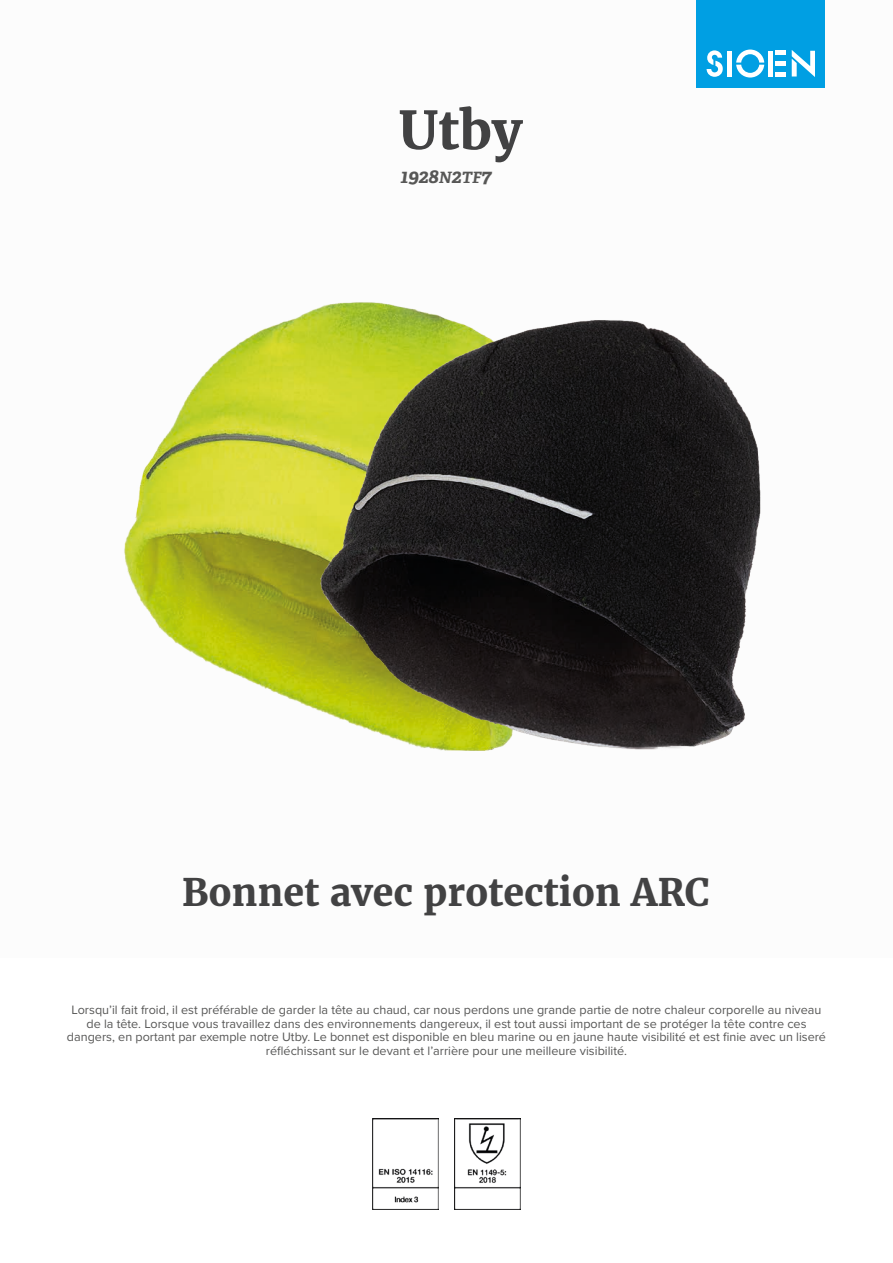
<style>
.page{position:relative;width:893px;height:1263px;background:#fff}
.page>*{position:absolute;margin:0;border:0;box-sizing:border-box;transform-origin:0 0}
.t1{font:700 52.5px "Merriweather";color:#424243}
.t2{font:700 37.5px "Merriweather";color:#424243}
.t3{font:italic 700 19.5px "Adelle";color:#575756}
.t4{font:12.6px/13.6px "Proxima Nova";color:#575756;text-align:center}
.s1{font-size:15.6px}
</style>
<div class="page">
<div style="left:697px;top:0;width:128px;height:88px;background:#009fe3"></div>
<svg style="left:707px;top:50px;width:16px;height:27px"></svg>
<svg style="left:736px;top:50px;width:28px;height:28px"></svg>
<div style="left:727px;top:51px;width:5px;height:26px;background:#fff"></div>
<div style="left:768px;top:51px;width:5px;height:26px;background:#fff"></div>
<div style="left:775px;top:72px;width:11px;height:5px;background:#fff"></div>
<div style="left:775px;top:61px;width:11px;height:5px;background:#fff"></div>
<hr style="left:775px;top:51px;width:11px;height:4px;background:#fff">
<svg style="left:792px;top:50px;width:23px;height:27px"></svg>
<img style="left:372px;top:1118px;width:67px;height:92px">
<img style="left:454px;top:1118px;width:67px;height:92px">
<img style="left:124px;top:317px;width:174px;height:385px">
<img style="left:298px;top:302px;width:463px;height:449px">
<h1 class="t1" style="left:399px;top:95px;width:125px">Utby</h1>
<h3 class="t3" style="left:400px;top:164px;width:92px">1928<span class="s1">N</span>2<span class="s1">TF</span>7</h3>
<h2 class="t2" style="left:182px;top:867px;width:529px">Bonnet avec protection ARC</h2>
<p class="t4" style="left:67px;top:1002px;width:761px">Lorsqu’il fait froid, il est préférable de garder la tête au chaud, car nous perdons une grande partie de notre chaleur corporelle au niveau de la tête. Lorsque vous travaillez dans des environnements dangereux, il est tout aussi important de se protéger la tête contre ces dangers, en portant par exemple notre Utby. Le bonnet est disponible en bleu marine ou en jaune haute visibilité et est finie avec un liseré réfléchissant sur le devant et l’arrière pour une meilleure visibilité.</p>
</div>
